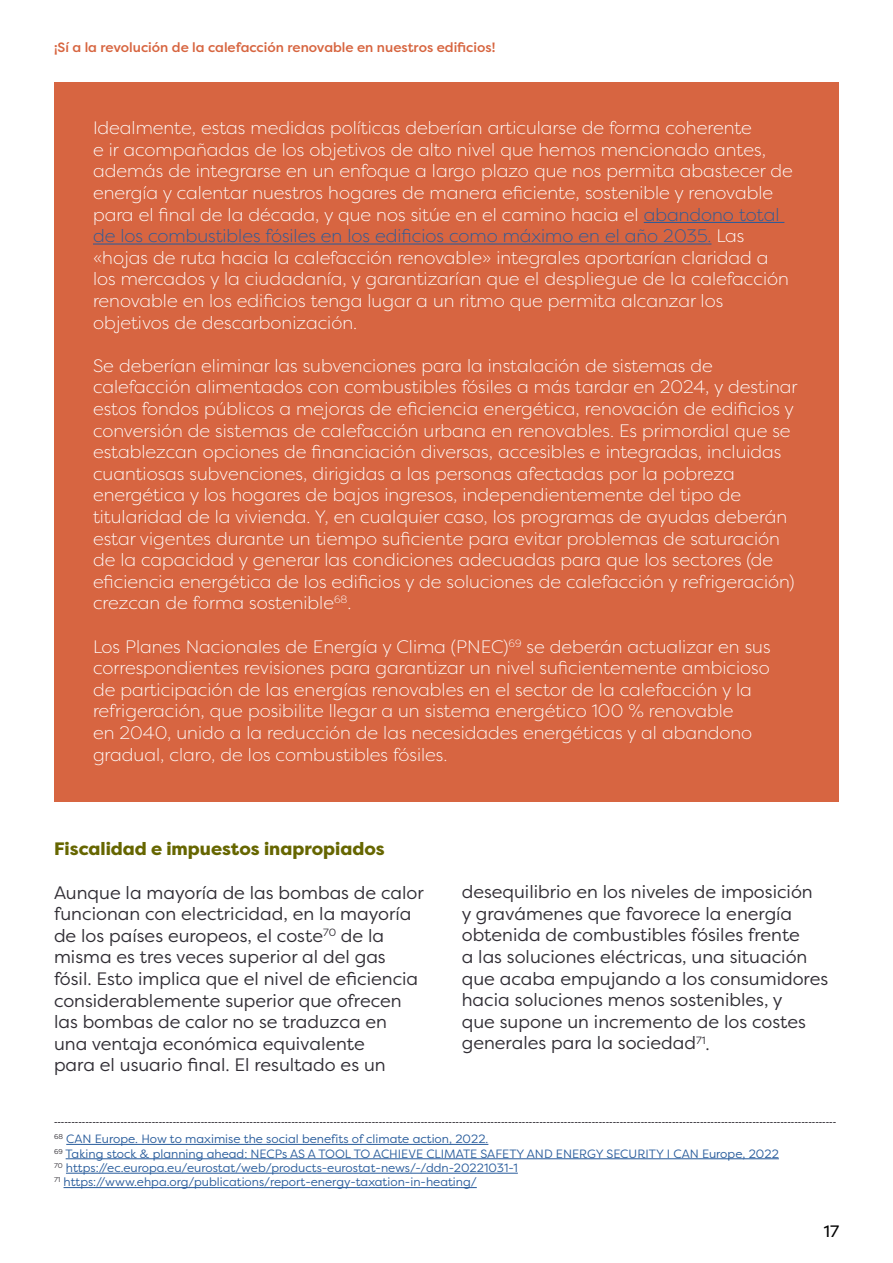
<style>
.page{position:relative;width:893px;height:1263px;background:#fff}
.page>*{position:absolute;margin:0;border:0;box-sizing:border-box;transform-origin:0 0}
.t1{font:300 18px/21.6px "Filson Pro";color:#fff}
.t2{font:18px/21.6px "Filson Pro";color:#302d34}
.t3{font:800 18px "Filson Pro";color:#660}
.t4{font:16.5px "Filson Pro";color:#000}
.t5{font:500 13.5px "Filson Pro";color:#d76540}
.t6{font:12px/14.4px "Filson Pro";color:#275b9b}
.s1{color:#275b9b}
.s2{font-weight:700;color:#302d34}
</style>
<div class="page">
<div style="left:54px;top:82px;width:785px;height:719px;background:#d76541"></div>
<hr style="left:644px;top:222px;width:140px;height:1px;background:#275b9b">
<hr style="left:93px;top:244px;width:618px;height:1px;background:#275b9b">
<hr style="left:66px;top:1144px;width:422px;height:1px;background:#275b9b">
<hr style="left:66px;top:1158px;width:713px;height:1px;background:#275b9b">
<hr style="left:66px;top:1173px;width:452px;height:1px;background:#275b9b">
<hr style="left:64px;top:1187px;width:413px;height:1px;background:#275b9b">
<p class="t5" style="left:54px;top:38px;width:443px">¡Sí a la revolución de la calefacción renovable en nuestros edificios!</p>
<p class="t1" style="left:93px;top:117px;width:701px">Idealmente, estas medidas políticas deberían articularse de forma coherente<br>e ir acompañadas de los objetivos de alto nivel que hemos mencionado antes, además de integrarse en un enfoque a largo plazo que nos permita abastecer de energía y calentar nuestros hogares de manera eficiente, sostenible y renovable para el final de la década, y que nos sitúe en el camino hacia el <span class="s1">abandono total de los combustibles fósiles en los edificios como máximo en el año 2035.</span> Las «hojas de ruta hacia la calefacción renovable» integrales aportarían claridad a los mercados y la ciudadanía, y garantizarían que el despliegue de la calefacción renovable en los edificios tenga lugar a un ritmo que permita alcanzar los objetivos de descarbonización.</p>
<p class="t1" style="left:93px;top:354px;width:706px">Se deberían eliminar las subvenciones para la instalación de sistemas de calefacción alimentados con combustibles fósiles a más tardar en 2024, y destinar estos fondos públicos a mejoras de eficiencia energética, renovación de edificios y conversión de sistemas de calefacción urbana en renovables. Es primordial que se establezcan opciones de financiación diversas, accesibles e integradas, incluidas cuantiosas subvenciones, dirigidas a las personas afectadas por la pobreza energética y los hogares de bajos ingresos, independientemente del tipo de titularidad de la vivienda. Y, en cualquier caso, los programas de ayudas deberán estar vigentes durante un tiempo suficiente para evitar problemas de saturación de la capacidad y generar las condiciones adecuadas para que los sectores (de eficiencia energética de los edificios y de soluciones de calefacción y refrigeración) crezcan de forma sostenible<sup>68</sup>.</p>
<p class="t1" style="left:93px;top:635px;width:679px">Los Planes Nacionales de Energía y Clima (PNEC)<sup>69</sup> se deberán actualizar en sus correspondientes revisiones para garantizar un nivel suficientemente ambicioso de participación de las energías renovables en el sector de la calefacción y la refrigeración, que posibilite llegar a un sistema energético 100 % renovable<br>en 2040, unido a la reducción de las necesidades energéticas y al abandono gradual, claro, de los combustibles fósiles.</p>
<p class="t3" style="left:54px;top:838px;width:332px">Fiscalidad e impuestos inapropiados</p>
<p class="t2" style="left:54px;top:881px;width:371px">Aunque la mayoría de las bombas de calor funcionan con electricidad, en la mayoría de los países europeos, el coste<sup>70</sup> de la misma es tres veces superior al del gas fósil. Esto implica que el nivel de eficiencia considerablemente superior que ofrecen las bombas de calor no se traduzca en una ventaja económica equivalente<br>para el usuario final. El resultado es un</p>
<p class="t2" style="left:462px;top:881px;width:368px">desequilibrio en los niveles de imposición<br>y gravámenes que favorece la energía obtenida de combustibles fósiles frente<br>a las soluciones eléctricas, una situación que acaba empujando a los consumidores hacia soluciones menos sostenibles, y<br>que supone un incremento de los costes generales para la sociedad<sup>71</sup>.</p>
<p class="t6" style="left:54px;top:1117px;width:784px"><span class="s2">-------------------------------------------------------------------------------------------------------------------------------------------------------------------------------------------------------------------------------- </span><sup>68</sup> CAN Europe. How to maximise the social benefits of climate action, 2022.<br><sup>69</sup> Taking stock &amp; planning ahead: NECPs AS A TOOL TO ACHIEVE CLIMATE SAFETY AND ENERGY SECURITY I CAN Europe, 2022<br><sup>70</sup> https://ec.europa.eu/eurostat/web/products-eurostat-news/-/ddn-20221031-1<br><sup>71</sup> https://www.ehpa.org/publications/report-energy-taxation-in-heating/</p>
<p class="t4" style="left:824px;top:1220px;width:17px">17</p>
</div>
